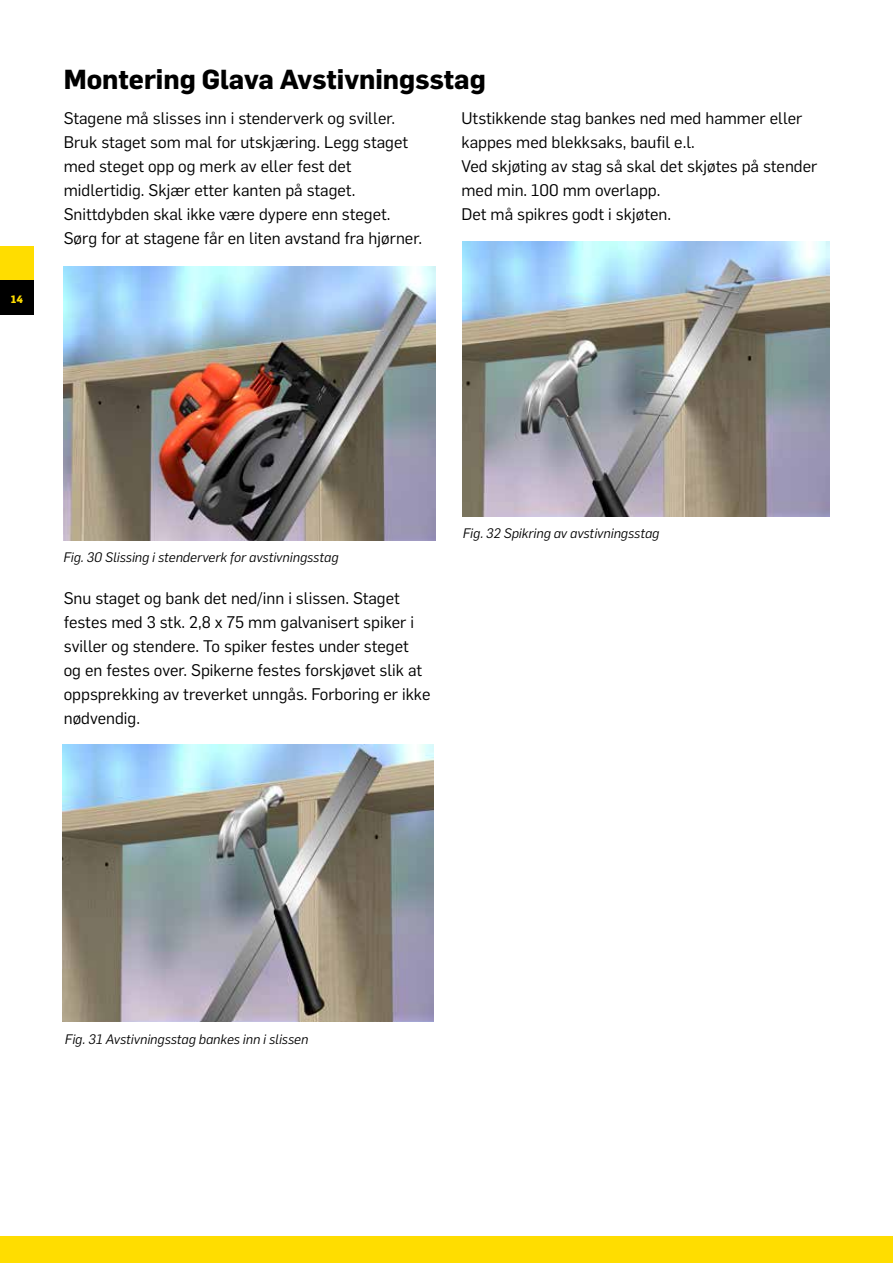
<style>
.page{position:relative;width:893px;height:1263px;background:#fff}
.page>*{position:absolute;margin:0;border:0;box-sizing:border-box;transform-origin:0 0}
.t1{font:700 27px "Flama";color:#000}
.t2{font:16.5px/24px "Flama";color:#000}
.t3{font:italic 13.5px "Flama";color:#000}
.t4{font:800 10.5px "Flama";color:#fd0}
</style>
<div class="page">
<div style="left:0;top:247px;width:34px;height:34px;background:#fd0"></div>
<div style="left:0;top:281px;width:34px;height:34px;background:#000"></div>
<div style="left:0;top:1236px;width:893px;height:27px;background:#fd0"></div>
<img style="left:64px;top:266px;width:371px;height:274px">
<img style="left:63px;top:744px;width:371px;height:278px">
<img style="left:463px;top:242px;width:367px;height:274px">
<p class="t4" style="left:11px;top:291px;width:14px">14</p>
<h1 class="t1" style="left:64px;top:60px;width:424px">Montering Glava Avstivningsstag</h1>
<p class="t2" style="left:64px;top:105px;width:360px">Stagene må slisses inn i stenderverk og sviller.<br>Bruk staget som mal for utskjæring. Legg staget med steget opp og merk av eller fest det midlertidig. Skjær etter kanten på staget.<br>Snittdybden skal ikke være dypere enn steget.<br>Sørg for at stagene får en liten avstand fra hjørner.</p>
<p class="t2" style="left:461px;top:105px;width:357px">Utstikkende stag bankes ned med hammer eller kappes med blekksaks, baufil e.l.<br>Ved skjøting av stag så skal det skjøtes på stender med min. 100 mm overlapp.<br>Det må spikres godt i skjøten.</p>
<p class="t3" style="left:63px;top:548px;width:277px">Fig. 30 Slissing i stenderverk for avstivningsstag</p>
<p class="t2" style="left:64px;top:585px;width:368px">Snu staget og bank det ned/inn i slissen. Staget festes med 3 stk. 2,8 x 75 mm galvanisert spiker i sviller og stendere. To spiker festes under steget<br>og en festes over. Spikerne festes forskjøvet slik at oppsprekking av treverket unngås. Forboring er ikke nødvendig.</p>
<p class="t3" style="left:463px;top:524px;width:198px">Fig. 32 Spikring av avstivningsstag</p>
<p class="t3" style="left:65px;top:1030px;width:245px">Fig. 31 Avstivningsstag bankes inn i slissen</p>
</div>
